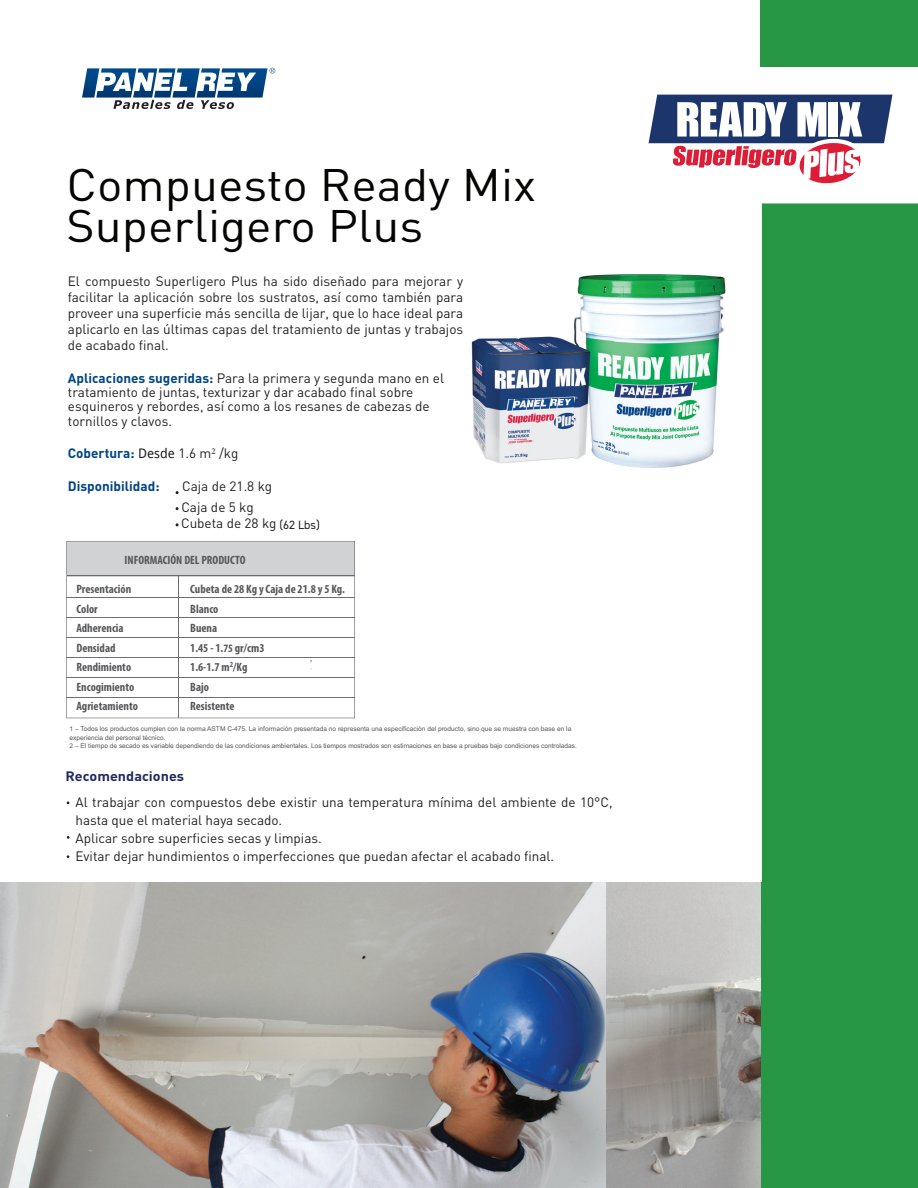
<style>
.page{position:relative;width:918px;height:1188px;background:#fff}
.page>*{position:absolute;margin:0;border:0;box-sizing:border-box;transform-origin:0 0}
.t1{font:45px/40.5px "DIN";color:#040503;scale:1.07 1}
.t2{font:13.5px/16.2px "DIN";color:#231f20}
.t3{font:13.5px "DIN Bold";color:#004583}
.t4{font:13.5px "DIN Bold";color:#1f2a60;scale:1.07 1}
.t5{font:700 condensed 12.15px/19.5px "Myriad Pro";color:#57585a}
.t6{font:700 condensed 12px "Myriad Pro";color:#57585a}
.t7{font:12px "DIN2014";color:#231f20}
.t8{font:6.6px/8.9px "Arial";color:#57585a}
.s1{font-family:"DIN Bold";color:#004583}
.s2{font-family:"Droid Sans";font-size:13.2px;color:#231f20}
.s3{font-family:"DIN";color:#231f20}
.s4{font-size:11.25px}
</style>
<div class="page">
<img style="left:0;top:882px;width:607px;height:306px">
<img style="left:607px;top:882px;width:155px;height:306px">
<svg style="left:82px;top:67px;width:193px;height:42px"></svg>
<div style="left:762px;top:203px;width:156px;height:679px;background:#289745"></div>
<div style="left:762px;top:882px;width:156px;height:306px;background:#289745"></div>
<div style="left:760px;top:0;width:158px;height:67px;background:#289745"></div>
<svg style="left:649px;top:95px;width:243px;height:89px"></svg>
<img style="left:577px;top:274px;width:148px;height:194px">
<img style="left:471px;top:318px;width:104px;height:123px">
<img style="left:477px;top:441px;width:98px;height:23px">
<img style="left:575px;top:317px;width:39px;height:151px">
<svg style="left:66px;top:541px;width:289px;height:177px"></svg>
<hr style="left:178px;top:576px;width:1px;height:141px;background:#6c6d70">
<svg style="left:311px;top:660px;width:1px;height:12px"></svg>
<h1 class="t1" style="left:67px;top:170px;width:440px">Compuesto Ready Mix<br>Superligero Plus</h1>
<p class="t2" style="left:68px;top:274px;width:397px;text-align:justify">El compuesto Superligero Plus ha sido diseñado para mejorar y facilitar la aplicación sobre los sustratos, así como también para proveer una superficie más sencilla de lijar, que lo hace ideal para aplicarlo en las últimas capas del tratamiento de juntas y trabajos de acabado final.</p>
<p class="t2" style="left:68px;top:372px;width:378px;line-height:14.4px"><span class="s1">Aplicaciones sugeridas:</span> Para la primera y segunda mano en el tratamiento de juntas, texturizar y dar acabado final sobre esquineros y rebordes, así como a los resanes de cabezas de tornillos y clavos.</p>
<p class="t3" style="left:68px;top:449px;width:172px">Cobertura: <span class="s2">Desde</span> <span class="s3">1.6 m</span><sup>2</sup> <span class="s3">/kg</span></p>
<p class="t3" style="left:68px;top:481px;width:93px">Disponibilidad:</p>
<p class="t2" style="left:181px;top:477px;width:92px;line-height:21.1px">Caja de 21.8 kg<br>Caja de 5 kg</p>
<p class="t2" style="left:181px;top:517px;width:97px">Cubeta de 28 kg</p>
<p class="t7" style="left:279px;top:517px;width:42px">(62 Lbs)</p>
<p class="t6" style="left:125px;top:556px;width:123px">INFORMACIÓN DEL PRODUCTO</p>
<p class="t5" style="left:76px;top:580px;width:63px">Presentación<br>Color<br>Adherencia<br>Densidad<br>Rendimiento<br>Encogimiento<br>Agrietamiento</p>
<p class="t5" style="left:190px;top:580px;width:156px">Cubeta de 28 Kg y Caja de 21.8 y 5 Kg.<br>Blanco<br>Buena<br>1.45 - 1.<span class="s4">75</span> gr/cm3<br>1.6-1.7 m<sup>2</sup>/Kg<br>Bajo<br>Resistente</p>
<p class="t8" style="left:70px;top:724px;width:509px">1 – Todos los productos cumplen con la norma ASTM C-475. La información presentada no representa una especificación del producto, sino que se muestra con base en la experiencia del personal técnico.<br>2 – El tiempo de secado es variable dependiendo de las condiciones ambientales. Los tiempos mostrados son estimaciones en base a pruebas bajo condiciones controladas.</p>
<p class="t4" style="left:65px;top:772px;width:113px">Recomendaciones</p>
<p class="t2" style="left:76px;top:794px;width:539px;line-height:18px">Al trabajar con compuestos debe existir una temperatura mínima del ambiente de 10°C, hasta que el material haya secado.<br>Aplicar sobre superficies secas y limpias.<br>Evitar dejar hundimientos o imperfecciones que puedan afectar el acabado final.</p>
</div>
